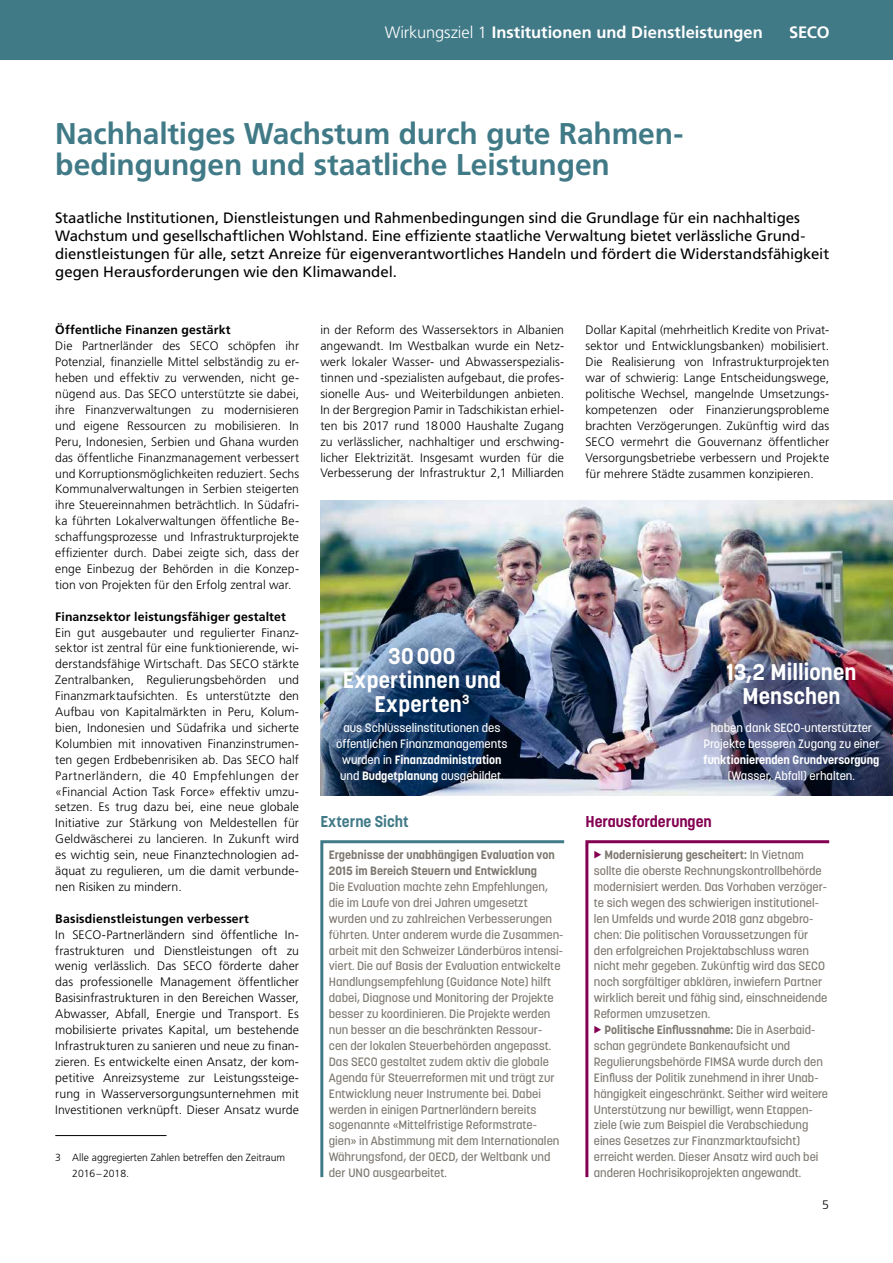
<style>
.page{position:relative;width:893px;height:1263px;background:#fff}
.page>*{position:absolute;margin:0;border:0;box-sizing:border-box;transform-origin:0 0}
.t1{font:700 30px/31.8px "Frutiger LT Pro";letter-spacing:-.005em;color:#417a87}
.t2{font:700 22.5px/23.9px "Korolev";letter-spacing:.01em;color:#fff;text-align:center}
.t3{font:700 16.5px "Frutiger LT Pro";color:#fff}
.t4{font:700 15.6px "Korolev";color:#840052}
.t5{font:700 15.6px "Korolev";color:#417a87}
.t6{font:15px/18px "Frutiger LT Pro";letter-spacing:-.005em;color:#000}
.t7{font:300 12.3px/15.9px "Frutiger LT Pro";letter-spacing:.005em;color:#000;text-align:justify}
.t8{font:700 12.3px "Frutiger LT Pro";letter-spacing:.015em;color:#000}
.t9{font:500 12px/15.9px "Korolev";color:#7d7870}
.t10{font:500 12px/15.9px "Korolev";color:#fff;text-align:center}
.t11{font:700 12px/15.9px "Korolev";color:#7d7870}
.t12{font:700 12px "Korolev";color:#fff}
.t13{font:300 10.35px/15.9px "Frutiger LT Pro";color:#000}
.s1{font-weight:300}
.s2{font-weight:700}
</style>
<div class="page">
<div style="left:0;top:0;width:893px;height:60px;background:#417a87"></div>
<img style="left:320px;top:501px;width:573px;height:294px">
<svg style="left:585px;top:840px;width:245px;height:338px"></svg>
<svg style="left:320px;top:840px;width:245px;height:338px"></svg>
<hr style="left:55px;top:1135px;width:112px;height:1px;background:#000">
<svg style="left:595px;top:851px;width:6px;height:8px"></svg>
<svg style="left:595px;top:1026px;width:6px;height:8px"></svg>
<h3 class="t3" style="left:385px;top:22px;width:380px"><span class="s1">Wirkungsziel 1</span> Institutionen und Dienstleistungen</h3>
<h3 class="t3" style="left:789px;top:22px;width:42px">SECO</h3>
<h1 class="t1" style="left:55px;top:117px;width:628px">Nachhaltiges Wachstum durch gute Rahmen&shy;bedingungen und staatliche Leistungen</h1>
<p class="t6" style="left:55px;top:209px;width:775px">Staatliche Institutionen, Dienstleistungen und Rahmenbedingungen sind die Grundlage für ein nachhaltiges Wachstum und gesellschaftlichen Wohlstand. Eine effiziente staatliche Verwaltung bietet verlässliche Grund&shy;dienstleistungen für alle, setzt Anreize für eigenverantwortliches Handeln und fördert die Widerstandsfähigkeit gegen Herausforderungen wie den Klimawandel.</p>
<p class="t8" style="left:55px;top:323px;width:177px">Öffentliche Finanzen gestärkt</p>
<p class="t7" style="left:55px;top:338px;width:245px">Die Partnerländer des SECO schöpfen ihr Potenzial, finanzielle Mittel selbständig zu er&shy;heben und effektiv zu verwenden, nicht ge&shy;nügend aus. Das SECO unterstützte sie dabei, ihre Finanzverwaltungen zu modernisieren und eigene Ressourcen zu mobilisieren. In Peru, Indonesien, Serbien und Ghana wurden das öffentliche Finanzmanagement verbessert und Korruptionsmöglichkeiten reduziert. Sechs Kommunalverwaltungen in Serbien steigerten ihre Steuereinnahmen beträchtlich. In Südafri&shy;ka führten Lokalverwaltungen öffentliche Be&shy;schaffungsprozesse und Infrastrukturprojekte effizienter durch. Dabei zeigte sich, dass der enge Einbezug der Behörden in die Konzep&shy;tion von Projekten für den Erfolg zentral war.</p>
<p class="t8" style="left:55px;top:609px;width:232px">Finanzsektor leistungsfähiger gestaltet</p>
<p class="t7" style="left:55px;top:624px;width:245px">Ein gut ausgebauter und regulierter Finanz&shy;sektor ist zentral für eine funktionierende, wi&shy;derstandsfähige Wirtschaft. Das SECO stärkte Zentralbanken, Regulierungsbehörden und Finanzmarktaufsichten. Es unterstützte den Aufbau von Kapitalmärkten in Peru, Kolum&shy;bien, Indonesien und Südafrika und sicherte Kolumbien mit innovativen Finanzinstrumen&shy;ten gegen Erdbebenrisiken ab. Das SECO half Partnerländern, die 40 Empfehlungen der «Financial Action Task Force» effektiv umzu&shy;setzen. Es trug dazu bei, eine neue globale Initiative zur Stärkung von Meldestellen für Geldwäscherei zu lancieren. In Zukunft wird es wichtig sein, neue Finanztechnologien ad&shy;äquat zu regulieren, um die damit verbunde&shy;nen Risiken zu mindern.</p>
<p class="t8" style="left:55px;top:911px;width:195px">Basisdienstleistungen verbessert</p>
<p class="t7" style="left:55px;top:926px;width:245px">In SECO-Partnerländern sind öffentliche In&shy;frastrukturen und Dienstleistungen oft zu wenig verlässlich. Das SECO förderte daher das professionelle Management öffentlicher Basisinfrastrukturen in den Bereichen Wasser, Abwasser, Abfall, Energie und Transport. Es mobilisierte privates Kapital, um bestehende Infrastrukturen zu sanieren und neue zu finan&shy;zieren. Es entwickelte einen Ansatz, der kom&shy;petitive Anreizsysteme zur Leistungssteige&shy;rung in Wasserversorgungsunternehmen mit Investitionen verknüpft. Dieser Ansatz wurde</p>
<p class="t13" style="left:72px;top:1150px;width:214px;text-indent:-17px">3 Alle aggregierten Zahlen betreffen den Zeitraum<br>2016–2018.</p>
<p class="t7" style="left:320px;top:322px;width:245px">in der Reform des Wassersektors in Albanien angewandt. Im Westbalkan wurde ein Netz&shy;werk lokaler Wasser- und Abwasserspezialis&shy;tinnen und -spezialisten aufgebaut, die profes&shy;sionelle Aus- und Weiterbildungen anbieten.<br>In der Bergregion Pamir in Tadschikistan erhiel&shy;ten bis 2017 rund 18000 Haushalte Zugang zu verlässlicher, nachhaltiger und erschwing&shy;licher Elektrizität. Insgesamt wurden für die Verbesserung der Infrastruktur 2,1 Milliarden</p>
<p class="t7" style="left:585px;top:322px;width:245px">Dollar Kapital (mehrheitlich Kredite von Privat&shy;sektor und Entwicklungsbanken) mobilisiert.<br>Die Realisierung von Infrastrukturprojekten war of schwierig: Lange Entscheidungswege, politische Wechsel, mangelnde Umsetzungs&shy;kompetenzen oder Finanzierungsprobleme brachten Verzögerungen. Zukünftig wird das SECO vermehrt die Gouvernanz öffentlicher Versorgungsbetriebe verbessern und Projekte für mehrere Städte zusammen konzipieren.</p>
<h2 class="t2" style="left:343px;top:644px;width:160px">30 000<br>Expertinnen und<br>Experten<sup>3</sup></h2>
<p class="t10" style="left:336px;top:720px;width:173px">aus Schlüsselinstitutionen des öffentlichen Finanzmanagements wurden in <span class="s2">Finanzadministration </span>und <span class="s2">Budgetplanung</span> ausgebildet.</p>
<p class="t5" style="left:320px;top:812px;width:90px">Externe Sicht</p>
<p class="t11" style="left:329px;top:847px;width:228px">Ergebnisse der unabhängigen Evaluation von<br>2015 im Bereich Steuern und Entwicklung</p>
<p class="t9" style="left:329px;top:879px;width:236px">Die Evaluation machte zehn Empfehlungen, die im Laufe von drei Jahren umgesetzt wurden und zu zahlreichen Verbesserungen führten. Unter anderem wurde die Zusammen&shy;arbeit mit den Schweizer Länderbüros intensi&shy;viert. Die auf Basis der Evaluation entwickelte Handlungsempfehlung (Guidance Note) hilft dabei, Diagnose und Monitoring der Projekte besser zu koordinieren. Die Projekte werden nun besser an die beschränkten Ressour&shy;cen der lokalen Steuerbehörden angepasst.<br>Das SECO gestaltet zudem aktiv die globale Agenda für Steuerreformen mit und trägt zur Entwicklung neuer Instrumente bei. Dabei werden in einigen Partnerländern bereits sogenannte «Mittelfristige Reformstrate&shy;gien» in Abstimmung mit dem Internationalen Währungsfond, der OECD, der Weltbank und der UNO ausgearbeitet.</p>
<h2 class="t2" style="left:727px;top:660px;width:131px">13,2 Millionen<br>Menschen</h2>
<p class="t10" style="left:703px;top:720px;width:178px">haben dank SECO-unterstützter<br>Projekte besseren Zugang zu einer</p>
<p class="t12" style="left:704px;top:752px;width:177px">funktionierenden Grundversorgung</p>
<p class="t10" style="left:728px;top:767px;width:129px">(Wasser, Abfall) erhalten.</p>
<p class="t4" style="left:585px;top:812px;width:128px">Herausforderungen</p>
<p class="t9" style="left:594px;top:847px;width:235px;text-indent:11px"><span class="s2">Modernisierung gescheitert:</span> In Vietnam sollte die oberste Rechnungskontrollbehörde modernisiert werden. Das Vorhaben verzöger&shy;te sich wegen des schwierigen institutionel&shy;len Umfelds und wurde 2018 ganz abgebro&shy;chen: Die politischen Voraussetzungen für den erfolgreichen Projektabschluss waren nicht mehr gegeben. Zukünftig wird das SECO noch sorgfältiger abklären, inwiefern Partner wirklich bereit und fähig sind, einschneidende Reformen umzusetzen.</p>
<p class="t9" style="left:594px;top:1022px;width:236px;text-indent:10px"><span class="s2">Politische Einflussnahme:</span> Die in Aserbaid&shy;schan gegründete Bankenaufsicht und Regulierungsbehörde FIMSA wurde durch den Einfluss der Politik zunehmend in ihrer Unab&shy;hängigkeit eingeschränkt. Seither wird weitere Unterstützung nur bewilligt, wenn Etappen&shy;ziele (wie zum Beispiel die Verabschiedung eines Gesetzes zur Finanzmarktaufsicht) erreicht werden. Dieser Ansatz wird auch bei anderen Hochrisikoprojekten angewandt.</p>
<p class="t7" style="left:822px;top:1197px;width:8px">5</p>
</div>
